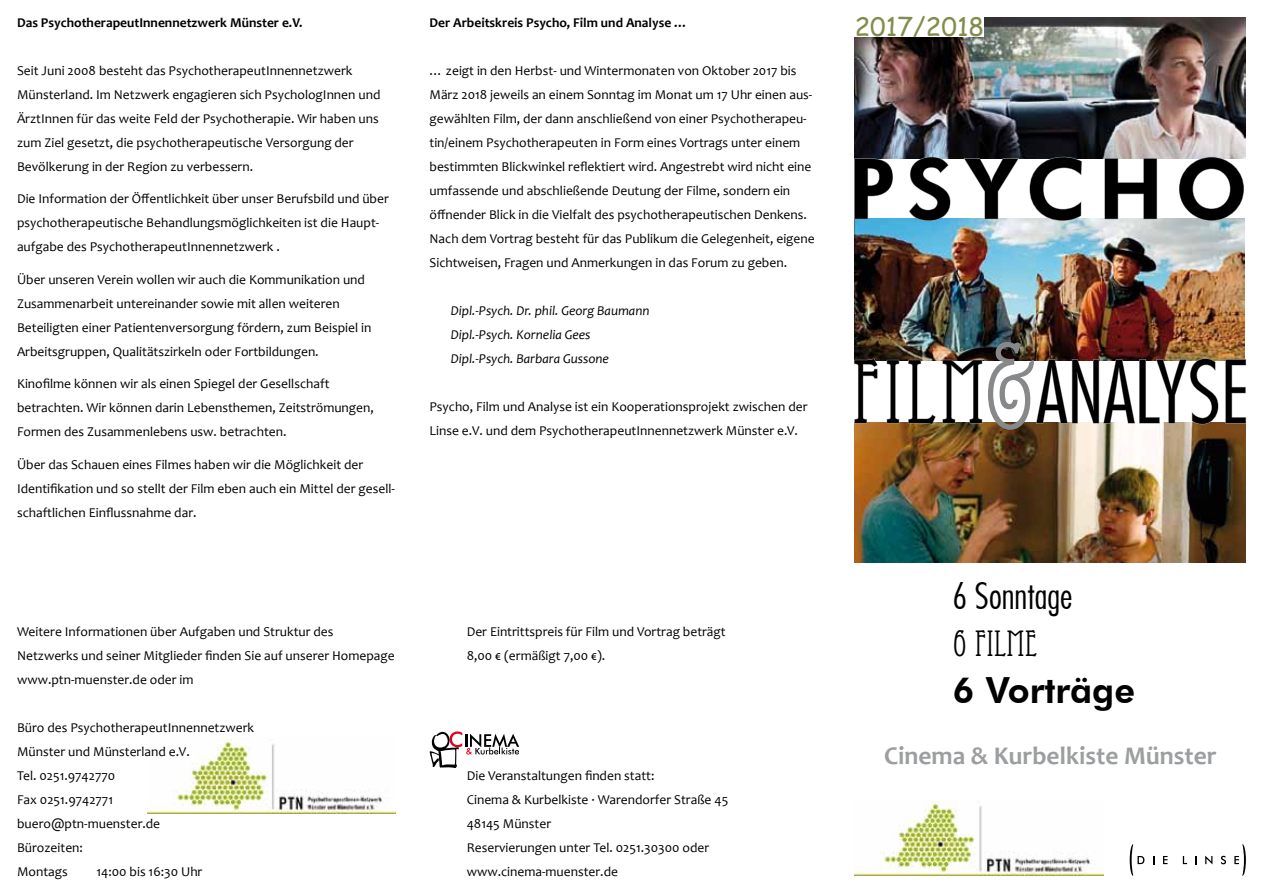
<style>
.page{position:relative;width:1263px;height:893px;background:#fff}
.page>*{position:absolute;margin:0;border:0;box-sizing:border-box;transform-origin:0 0}
.t1{font:84px "Fujiyama Light Plain";color:#000}
.t2{font:800 84px "Futura BT";letter-spacing:.145em;color:#000}
.t3{font:36px "Fujiyama Light Plain";color:#000}
.t4{font:800 36px "Futura BT";color:#000}
.t5{font:36px "Eccentric Std";color:#000}
.t6{font:700 25.5px "Candara";color:#9c9e9f}
.t7{font:25.5px "Comic Sans MS";color:#828d4b}
.t8{font:13.5px/24px "Candara";color:#000}
.t9{font:italic 13.5px/24px "Candara";color:#000}
.t10{font:700 13.5px "Candara";color:#000}
.s1{font-family:"Eccentric Std";font-size:88.5px}
.s2{font-family:"Eccentric Std";font-size:120px;color:#87888a}
</style>
<div class="page">
<img style="left:855px;top:423px;width:391px;height:139px">
<img style="left:855px;top:218px;width:389px;height:142px">
<img style="left:855px;top:17px;width:390px;height:142px">
<img style="left:147px;top:739px;width:248px;height:75px">
<svg style="left:854px;top:158px;width:39px;height:62px"></svg>
<svg style="left:909px;top:157px;width:42px;height:64px"></svg>
<svg style="left:963px;top:158px;width:56px;height:62px"></svg>
<svg style="left:1029px;top:157px;width:53px;height:64px"></svg>
<svg style="left:1104px;top:158px;width:53px;height:62px"></svg>
<svg style="left:1179px;top:157px;width:65px;height:64px"></svg>
<svg style="left:1036px;top:358px;width:183px;height:67px"></svg>
<svg style="left:1225px;top:359px;width:21px;height:65px"></svg>
<svg style="left:854px;top:358px;width:24px;height:66px"></svg>
<svg style="left:886px;top:359px;width:13px;height:65px"></svg>
<svg style="left:908px;top:359px;width:28px;height:66px"></svg>
<svg style="left:942px;top:359px;width:40px;height:65px"></svg>
<img style="left:855px;top:801px;width:248px;height:75px">
<svg style="left:1163px;top:856px;width:4px;height:8px"></svg>
<svg style="left:1183px;top:856px;width:4px;height:8px"></svg>
<svg style="left:1205px;top:856px;width:7px;height:8px"></svg>
<svg style="left:1221px;top:856px;width:5px;height:8px"></svg>
<svg style="left:1130px;top:844px;width:14px;height:32px"></svg>
<svg style="left:1234px;top:844px;width:12px;height:32px"></svg>
<svg style="left:430px;top:731px;width:89px;height:37px"></svg>
<div style="left:855px;top:16px;width:129px;height:20px;background:#fff"></div>
<p class="t10" style="left:17px;top:14px;width:287px">Das PsychotherapeutInnennetzwerk Münster e.V.</p>
<p class="t8" style="left:17px;top:58px;width:365px">Seit Juni 2008 besteht das PsychotherapeutInnennetzwerk Münsterland. Im Netzwerk engagieren sich PsychologInnen und ÄrztInnen für das weite Feld der Psychotherapie. Wir haben uns zum Ziel gesetzt, die psychotherapeutische Versorgung der Bevölkerung in der Region zu verbessern.</p>
<p class="t8" style="left:17px;top:187px;width:373px">Die Information der Öffentlichkeit über unser Berufsbild und über psychotherapeutische Behandlungsmöglichkeiten ist die Haupt&shy;aufgabe des PsychotherapeutInnennetzwerk .</p>
<p class="t8" style="left:17px;top:267px;width:356px">Über unseren Verein wollen wir auch die Kommunikation und Zusammenarbeit untereinander sowie mit allen weiteren Beteiligten einer Patientenversorgung fördern, zum Beispiel in Arbeitsgruppen, Qualitätszirkeln oder Fortbildungen.</p>
<p class="t8" style="left:17px;top:372px;width:358px">Kinofilme können wir als einen Spiegel der Gesellschaft betrachten. Wir können darin Lebensthemen, Zeitströmungen,<br>Formen des Zusammenlebens usw. betrachten.</p>
<p class="t8" style="left:17px;top:452px;width:379px">Über das Schauen eines Filmes haben wir die Möglichkeit der<br>Identifikation und so stellt der Film eben auch ein Mittel der gesell&shy;schaftlichen Einflussnahme dar.</p>
<p class="t10" style="left:429px;top:14px;width:260px">Der Arbeitskreis Psycho, Film und Analyse …</p>
<p class="t8" style="left:429px;top:58px;width:387px">… zeigt in den Herbst- und Wintermonaten von Oktober 2017 bis März 2018 jeweils an einem Sonntag im Monat um 17 Uhr einen aus&shy;gewählten Film, der dann anschließend von einer Psychotherapeu&shy;tin/einem Psychotherapeuten in Form eines Vortrags unter einem bestimmten Blickwinkel reflektiert wird. Angestrebt wird nicht eine umfassende und abschließende Deutung der Filme, sondern ein öffnender Blick in die Vielfalt des psychotherapeutischen Denkens.<br>Nach dem Vortrag besteht für das Publikum die Gelegenheit, eigene Sichtweisen, Fragen und Anmerkungen in das Forum zu geben.</p>
<p class="t9" style="left:451px;top:298px;width:200px">Dipl.-Psych. Dr. phil. Georg Baumann<br>Dipl.-Psych. Kornelia Gees<br>Dipl.-Psych. Barbara Gussone</p>
<p class="t8" style="left:429px;top:394px;width:379px">Psycho, Film und Analyse ist ein Kooperationsprojekt zwischen der<br>Linse e.V. und dem PsychotherapeutInnennetzwerk Münster e.V.</p>
<p class="t8" style="left:17px;top:619px;width:379px">Weitere Informationen über Aufgaben und Struktur des<br>Netzwerks und seiner Mitglieder finden Sie auf unserer Homepage www.ptn-muenster.de oder im</p>
<p class="t8" style="left:17px;top:715px;width:239px">Büro des PsychotherapeutInnennetzwerk<br>Münster und Münsterland e.V.<br>Tel. 0251.9742770<br>Fax 0251.9742771 buero@ptn-muenster.de<br>Bürozeiten:<br>Montags</p>
<p class="t8" style="left:97px;top:859px;width:107px">14:00 bis 16:30 Uhr</p>
<p class="t8" style="left:467px;top:619px;width:260px">Der Eintrittspreis für Film und Vortrag beträgt<br>8,00 € (ermäßigt 7,00 €).</p>
<p class="t8" style="left:467px;top:763px;width:263px">Die Veranstaltungen finden statt:<br>Cinema &amp; Kurbelkiste · Warendorfer Straße 45<br>48145 Münster<br>Reservierungen unter Tel. 0251.30300 oder www.cinema-muenster.de</p>
<h3 class="t7" style="left:855px;top:8px;width:131px">2017/2018</h3>
<h1 class="t2" style="left:848px;top:138px;width:401px">PSYCHO</h1>
<h1 class="t1" style="left:851px;top:339px;width:400px"><span class="s1">FILM</span><span class="s2">&amp;</span>ANALYSE</h1>
<h2 class="t3" style="left:952px;top:573px;width:122px">6 Sonntage</h2>
<h2 class="t5" style="left:952px;top:623px;width:86px">6 FILME</h2>
<h2 class="t4" style="left:952px;top:669px;width:184px">6 Vorträge</h2>
<h3 class="t6" style="left:884px;top:739px;width:334px">Cinema &amp; Kurbelkiste Münster</h3>
</div>
